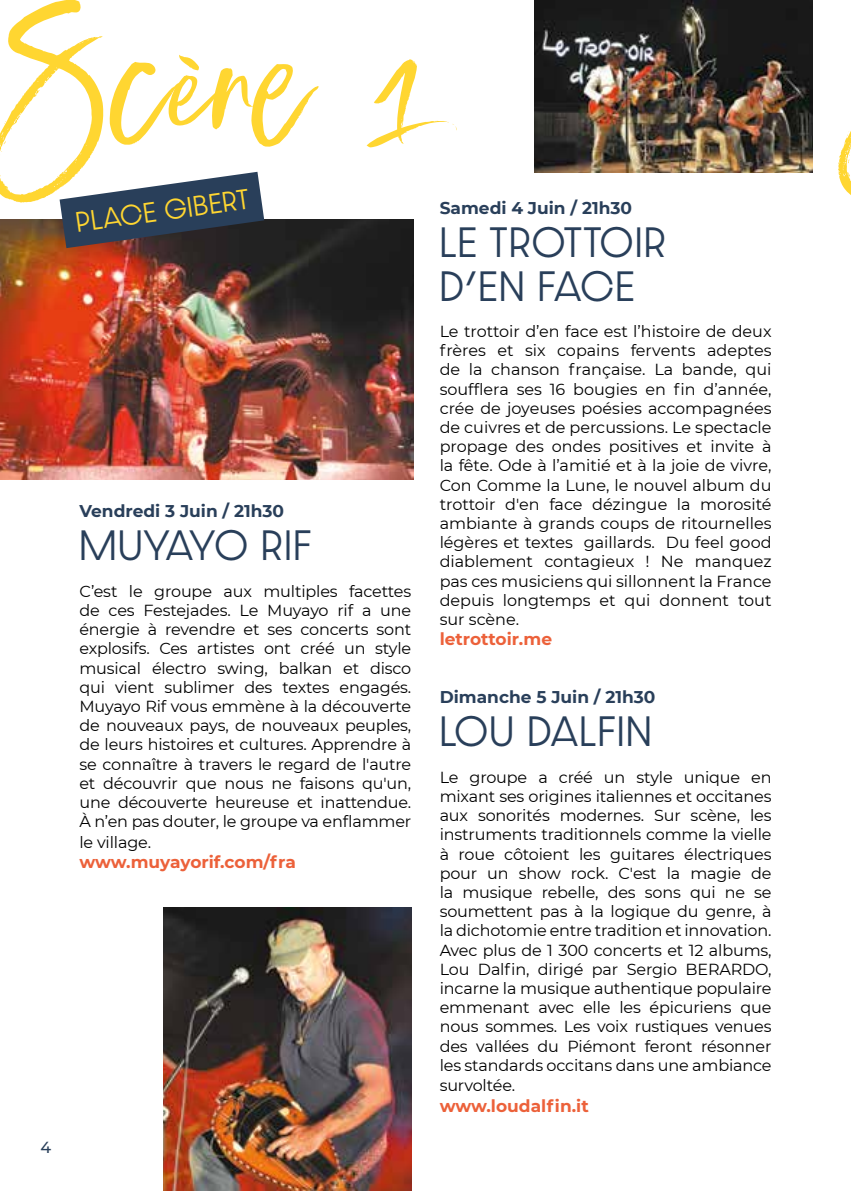
<style>
.page{position:relative;width:851px;height:1191px;background:#fff}
.page>*{position:absolute;margin:0;border:0;box-sizing:border-box;transform-origin:0 0}
.t1{font:218px "Opulent Brush Alt";color:#ffd631}
.t2{font:300 36px/43.2px "Dazzle Unicase";letter-spacing:.05em;color:#293f5a}
.t3{font:300 24px "Dazzle Unicase";color:#ffd631}
.t4{font:700 17px "Montserrat";color:#293f5a}
.t5{font:700 17px "Montserrat";color:#ec613a}
.t6{font:16px/19.2px "Montserrat";letter-spacing:-.01em;color:#000;text-align:justify}
.t7{font:500 16px "Montserrat";color:#293f5a}
</style>
<div class="page">
<img style="left:0;top:220px;width:413px;height:259px">
<svg style="left:60px;top:172px;width:204px;height:76px"></svg>
<img style="left:534px;top:0;width:278px;height:173px">
<img style="left:164px;top:907px;width:247px;height:284px">
<h1 class="t1" style="left:0;top:-38px;width:432px">Scène 1</h1>
<h3 class="t3" style="left:74px;top:205px;width:176px;rotate:-8deg">PLACE GIBERT</h3>
<p class="t4" style="left:439px;top:196px;width:194px">Samedi 4 Juin / 21h30</p>
<h2 class="t2" style="left:439px;top:221px;width:227px">LE TROTTOIR<br>D’EN FACE</h2>
<p class="t6" style="left:439px;top:321px;width:333px">Le trottoir d’en face est l’histoire de deux frères et six copains fervents adeptes de la chanson française. La bande, qui soufflera ses 16 bougies en fin d’année, crée de joyeuses poésies accompagnées de cuivres et de percussions. Le spectacle propage des ondes positives et invite à la fête. Ode à l’amitié et à la joie de vivre, Con Comme la Lune, le nouvel album du trottoir d'en face dézingue la morosité ambiante à grands coups de ritournelles légères et textes gaillards. Du feel good diablement contagieux ! Ne manquez pas ces musiciens qui sillonnent la France depuis longtemps et qui donnent tout sur scène.</p>
<p class="t5" style="left:439px;top:627px;width:114px">letrottoir.me</p>
<p class="t4" style="left:79px;top:499px;width:206px">Vendredi 3 Juin / 21h30</p>
<h2 class="t2" style="left:79px;top:524px;width:233px">MUYAYO RIF</h2>
<p class="t6" style="left:79px;top:581px;width:333px">C’est le groupe aux multiples facettes de ces Festejades. Le Muyayo rif a une énergie à revendre et ses concerts sont explosifs. Ces artistes ont créé un style musical électro swing, balkan et disco qui vient sublimer des textes engagés.<br>Muyayo Rif vous emmène à la découverte de nouveaux pays, de nouveaux peuples, de leurs histoires et cultures. Apprendre à se connaître à travers le regard de l'autre et découvrir que nous ne faisons qu'un, une découverte heureuse et inattendue.<br>À n’en pas douter, le groupe va enflammer le village.</p>
<p class="t5" style="left:79px;top:849px;width:218px">www.muyayorif.com/fra</p>
<p class="t4" style="left:439px;top:685px;width:217px">Dimanche 5 Juin / 21h30</p>
<h2 class="t2" style="left:439px;top:710px;width:214px">LOU DALFIN</h2>
<p class="t6" style="left:439px;top:767px;width:333px">Le groupe a créé un style unique en mixant ses origines italiennes et occitanes aux sonorités modernes. Sur scène, les instruments traditionnels comme la vielle à roue côtoient les guitares électriques pour un show rock. C'est la magie de la musique rebelle, des sons qui ne se soumettent pas à la logique du genre, à la dichotomie entre tradition et innovation.<br>Avec plus de 1 300 concerts et 12 albums, Lou Dalfin, dirigé par Sergio BERARDO, incarne la musique authentique populaire emmenant avec elle les épicuriens que nous sommes. Les voix rustiques venues des vallées du Piémont feront résonner les standards occitans dans une ambiance survoltée.</p>
<p class="t5" style="left:439px;top:1093px;width:150px">www.loudalfin.it</p>
<p class="t7" style="left:40px;top:1135px;width:12px">4</p>
</div>
